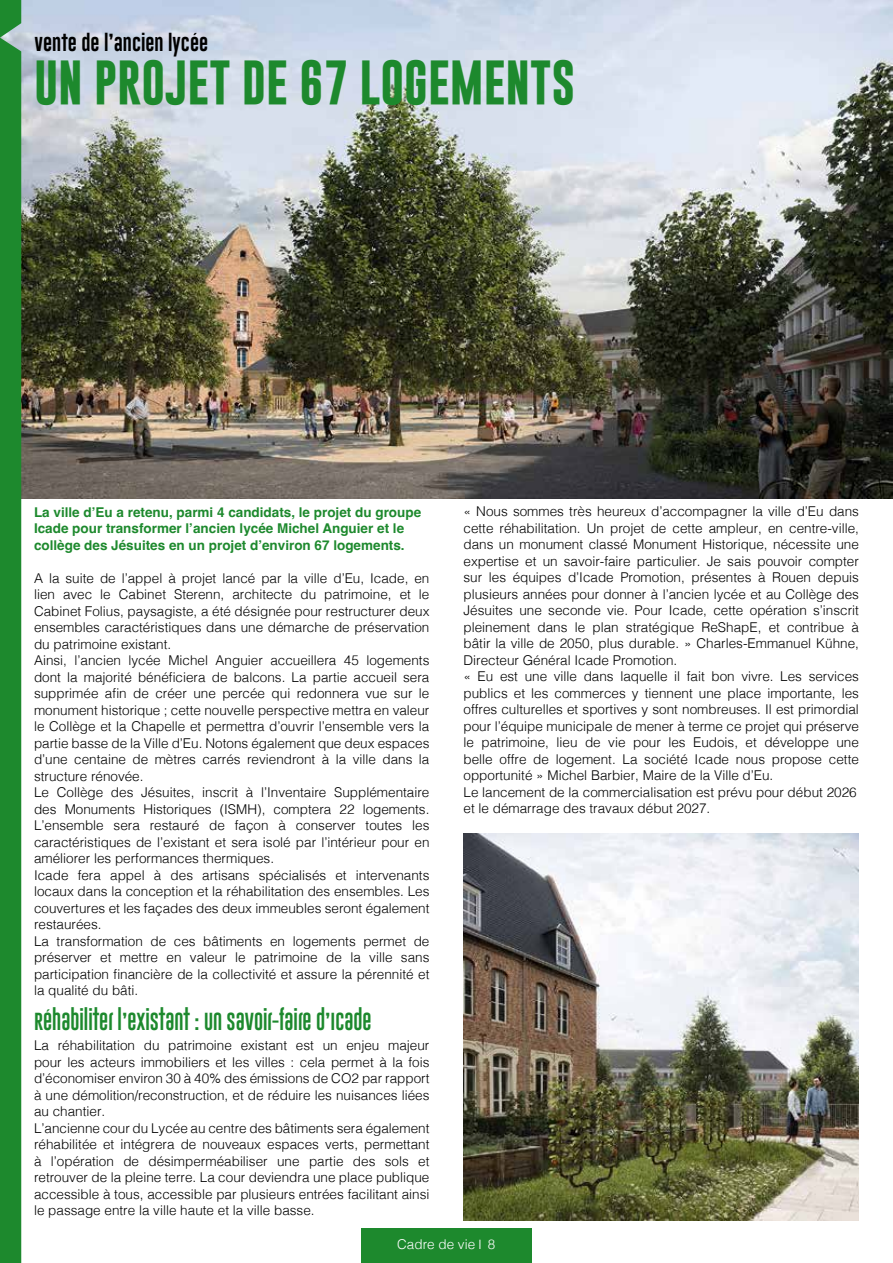
<style>
.page{position:relative;width:893px;height:1263px;background:#fff}
.page>*{position:absolute;margin:0;border:0;box-sizing:border-box;transform-origin:0 0}
.t1{font:700 45px "Gobold";color:#1d892d}
.t2{font:18px "Gobold Uplow";color:#1d892d}
.t3{font:18px "Gobold Lowplus";color:#000}
.t4{font:300 13.5px/16.5px "Helvetica";color:#000}
.t5{font:700 13.5px/16.5px "Helvetica";color:#1d892d}
.t6{font:300 13.5px "Helvetica";color:#fff}
</style>
<div class="page">
<img style="left:21px;top:0;width:871px;height:498px">
<div style="left:0;top:0;width:21px;height:1263px;background:#1d892d"></div>
<div style="left:361px;top:1229px;width:170px;height:34px;background:#1d892d"></div>
<img style="left:463px;top:833px;width:396px;height:387px">
<h2 class="t3" style="left:34px;top:31px;width:176px">vente de l’ancien lycée</h2>
<h1 class="t1" style="left:34px;top:53px;width:543px">UN PROJET DE 67 LOGEMENTS</h1>
<p class="t4" style="left:463px;top:502px;width:397px">« Nous sommes très heureux d’accompagner la ville d’Eu dans cette réhabilitation. Un projet de cette ampleur, en centre-ville, dans un monument classé Monument Historique, nécessite une expertise et un savoir-faire particulier. Je sais pouvoir compter sur les équipes d’Icade Promotion, présentes à Rouen depuis plusieurs années pour donner à l’ancien lycée et au Collège des Jésuites une seconde vie. Pour Icade, cette opération s’inscrit pleinement dans le plan stratégique ReShapE, et contribue à bâtir la ville de 2050, plus durable. » Charles-Emmanuel Kühne, Directeur Général Icade Promotion.<br>« Eu est une ville dans laquelle il fait bon vivre. Les services publics et les commerces y tiennent une place importante, les offres culturelles et sportives y sont nombreuses. Il est primordial pour l’équipe municipale de mener à terme ce projet qui préserve le patrimoine, lieu de vie pour les Eudois, et développe une belle offre de logement. La société Icade nous propose cette opportunité » Michel Barbier, Maire de la Ville d’Eu.<br>Le lancement de la commercialisation est prévu pour début 2026 et le démarrage des travaux début 2027.</p>
<p class="t5" style="left:34px;top:505px;width:389px">La ville d’Eu a retenu, parmi 4 candidats, le projet du groupe<br>Icade pour transformer l’ancien lycée Michel Anguier et le collège des Jésuites en un projet d’environ 67 logements.</p>
<p class="t4" style="left:34px;top:569px;width:397px">A la suite de l’appel à projet lancé par la ville d’Eu, Icade, en lien avec le Cabinet Sterenn, architecte du patrimoine, et le Cabinet Folius, paysagiste, a été désignée pour restructurer deux ensembles caractéristiques dans une démarche de préservation du patrimoine existant.<br>Ainsi, l’ancien lycée Michel Anguier accueillera 45 logements dont la majorité bénéficiera de balcons. La partie accueil sera supprimée afin de créer une percée qui redonnera vue sur le monument historique ; cette nouvelle perspective mettra en valeur le Collège et la Chapelle et permettra d’ouvrir l’ensemble vers la partie basse de la Ville d’Eu. Notons également que deux espaces d’une centaine de mètres carrés reviendront à la ville dans la structure rénovée.<br>Le Collège des Jésuites, inscrit à l’Inventaire Supplémentaire des Monuments Historiques (ISMH), comptera 22 logements.<br>L’ensemble sera restauré de façon à conserver toutes les caractéristiques de l’existant et sera isolé par l’intérieur pour en améliorer les performances thermiques.<br>Icade fera appel à des artisans spécialisés et intervenants locaux dans la conception et la réhabilitation des ensembles. Les couvertures et les façades des deux immeubles seront également restaurées.<br>La transformation de ces bâtiments en logements permet de préserver et mettre en valeur le patrimoine de la ville sans participation financière de la collectivité et assure la pérennité et la qualité du bâti.</p>
<h2 class="t2" style="left:34px;top:1007px;width:339px">RÉHABILITER L’EXISTANT : UN SAVOIR-FAIRE D’ICADE</h2>
<p class="t4" style="left:34px;top:1036px;width:397px">La réhabilitation du patrimoine existant est un enjeu majeur pour les acteurs immobiliers et les villes : cela permet à la fois d’économiser environ 30 à 40% des émissions de CO2 par rapport à une démolition/reconstruction, et de réduire les nuisances liées au chantier.<br>L’ancienne cour du Lycée au centre des bâtiments sera également réhabilitée et intégrera de nouveaux espaces verts, permettant à l’opération de désimperméabiliser une partie des sols et retrouver de la pleine terre. La cour deviendra une place publique accessible à tous, accessible par plusieurs entrées facilitant ainsi le passage entre la ville haute et la ville basse.</p>
<p class="t6" style="left:397px;top:1232px;width:100px">Cadre de vie 8</p>
</div>
